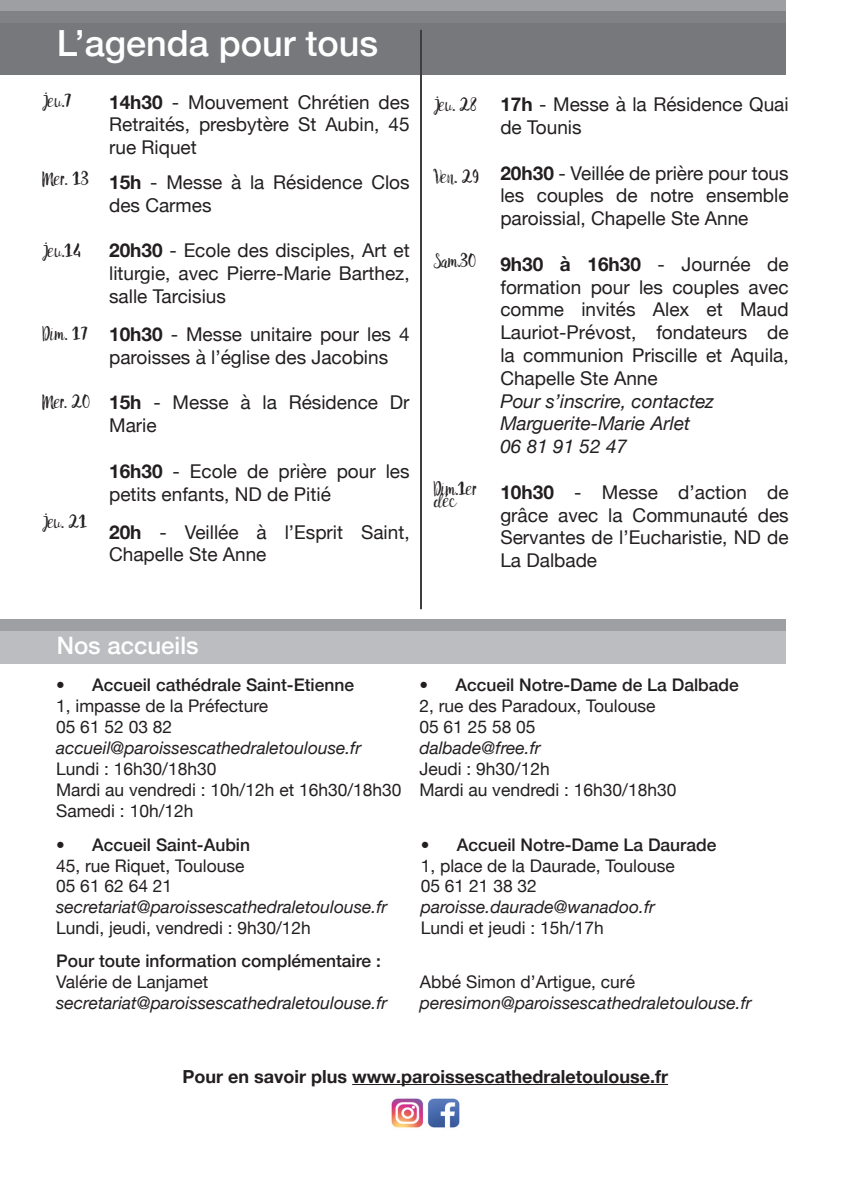
<style>
.page{position:relative;width:842px;height:1191px;background:#fff}
.page>*{position:absolute;margin:0;border:0;box-sizing:border-box;transform-origin:0 0}
.t1{font:500 36px "Helvetica Neue";color:#fff}
.t2{font:500 24px "Helvetica Neue";color:#fff}
.t3{font:19px/22.8px "Helvetica Neue";color:#231f20}
.t4{font:19px "Malina";letter-spacing:-.01em;color:#231f20}
.t5{font:italic 19px/22.8px "Helvetica Neue";color:#231f20}
.t6{font:700 18px "Helvetica Neue";color:#231f20}
.t7{font:17.4px "Helvetica Neue";color:#231f20}
.t8{font:italic 17.4px "Helvetica Neue";color:#231f20}
.t9{font:500 17.4px "Helvetica Neue";color:#231f20}
.s1{font-weight:700}
</style>
<div class="page">
<div style="left:0;top:23px;width:786px;height:52px;background:#76787b"></div>
<div style="left:0;top:630px;width:785px;height:33px;background:#bcbdc0"></div>
<hr style="left:352px;top:1084px;width:316px;height:1px;background:#231f20">
<hr style="left:420px;top:30px;width:2px;height:579px;background:#3e3e3f">
<div style="left:0;top:0;width:786px;height:11px;background:#9d9fa2"></div>
<div style="left:0;top:11px;width:786px;height:12px;background:#808285"></div>
<div style="left:0;top:619px;width:785px;height:11px;background:#9d9fa2"></div>
<img style="left:391px;top:1098px;width:69px;height:30px">
<p class="t1" style="left:57px;top:15px;width:323px">L’agenda pour tous</p>
<p class="t4" style="left:43px;top:90px;width:31px">Jeu.7</p>
<p class="t4" style="left:43px;top:168px;width:48px">Mer. 13</p>
<p class="t4" style="left:43px;top:240px;width:40px">Jeu.14</p>
<p class="t4" style="left:43px;top:322px;width:47px">Dim. 17</p>
<p class="t4" style="left:43px;top:390px;width:49px">Mer. 20</p>
<p class="t4" style="left:43px;top:510px;width:46px">Jeu. 21</p>
<p class="t3" style="left:109px;top:91px;width:302px;text-align:justify"><span class="s1">14h30</span> - Mouvement Chrétien des Retraités, presbytère St Aubin, 45 rue Riquet</p>
<p class="t3" style="left:109px;top:172px;width:302px"><span class="s1">15h</span> - Messe à la Résidence Clos des Carmes</p>
<p class="t3" style="left:109px;top:240px;width:302px;text-align:justify"><span class="s1">20h30</span> - Ecole des disciples, Art et liturgie, avec Pierre-Marie Barthez, salle Tarcisius</p>
<p class="t3" style="left:109px;top:324px;width:302px"><span class="s1">10h30</span> - Messe unitaire pour les 4 paroisses à l’église des Jacobins</p>
<p class="t3" style="left:109px;top:392px;width:302px"><span class="s1">15h</span> - Messe à la Résidence Dr<br>Marie</p>
<p class="t3" style="left:109px;top:461px;width:302px"><span class="s1">16h30</span> - Ecole de prière pour les petits enfants, ND de Pitié</p>
<p class="t3" style="left:109px;top:521px;width:302px"><span class="s1">20h</span> - Veillée à l’Esprit Saint,<br>Chapelle Ste Anne</p>
<p class="t4" style="left:434px;top:93px;width:45px">Jeu. 28</p>
<p class="t4" style="left:434px;top:165px;width:47px">Ven. 29</p>
<p class="t4" style="left:434px;top:249px;width:44px">Sam.30</p>
<p class="t4" style="left:434px;top:477px;width:44px">Dim.1er</p>
<p class="t4" style="left:434px;top:489px;width:25px">déc</p>
<p class="t3" style="left:500px;top:94px;width:290px"><span class="s1">17h</span> - Messe à la Résidence Quai de Tounis</p>
<p class="t3" style="left:500px;top:162px;width:290px;text-align:justify"><span class="s1">20h30</span> - Veillée de prière pour tous les couples de notre ensemble paroissial, Chapelle Ste Anne</p>
<p class="t3" style="left:500px;top:254px;width:290px;text-align:justify"><span class="s1">9h30 à 16h30</span> - Journée de formation pour les couples avec comme invités Alex et Maud Lauriot-Prévost, fondateurs de la communion Priscille et Aquila, Chapelle Ste Anne</p>
<p class="t5" style="left:500px;top:390px;width:215px">Pour s’inscrire, contactez<br>Marguerite-Marie Arlet</p>
<p class="t5" style="left:500px;top:436px;width:128px">06 81 91 52 47</p>
<p class="t3" style="left:500px;top:482px;width:290px;text-align:justify"><span class="s1">10h30</span> - Messe d’action de grâce avec la Communauté des Servantes de l’Eucharistie, ND de La Dalbade</p>
<p class="t2" style="left:57px;top:626px;width:143px">Nos accueils</p>
<p class="t9" style="left:56px;top:671px;width:299px">• Accueil cathédrale Saint-Etienne</p>
<p class="t7" style="left:56px;top:693px;width:214px">1, impasse de la Préfecture</p>
<p class="t7" style="left:56px;top:714px;width:118px">05 61 52 03 82</p>
<p class="t8" style="left:56px;top:735px;width:307px">accueil@paroissescathedraletoulouse.fr</p>
<p class="t7" style="left:56px;top:756px;width:162px">Lundi : 16h30/18h30</p>
<p class="t7" style="left:56px;top:777px;width:347px">Mardi au vendredi : 10h/12h et 16h30/18h30</p>
<p class="t7" style="left:56px;top:797px;width:139px">Samedi : 10h/12h</p>
<p class="t9" style="left:56px;top:830px;width:196px">• Accueil Saint-Aubin</p>
<p class="t7" style="left:56px;top:852px;width:190px">45, rue Riquet, Toulouse</p>
<p class="t7" style="left:56px;top:873px;width:118px">05 61 62 64 21</p>
<p class="t8" style="left:56px;top:894px;width:333px">secretariat@paroissescathedraletoulouse.fr</p>
<p class="t7" style="left:56px;top:915px;width:256px">Lundi, jeudi, vendredi : 9h30/12h</p>
<p class="t9" style="left:56px;top:947px;width:326px">Pour toute information complémentaire :</p>
<p class="t7" style="left:56px;top:969px;width:154px">Valérie de Lanjamet</p>
<p class="t8" style="left:56px;top:990px;width:333px">secretariat@paroissescathedraletoulouse.fr</p>
<p class="t9" style="left:419px;top:671px;width:321px">• Accueil Notre-Dame de La Dalbade</p>
<p class="t7" style="left:419px;top:693px;width:238px">2, rue des Paradoux, Toulouse</p>
<p class="t7" style="left:419px;top:714px;width:118px">05 61 25 58 05</p>
<p class="t8" style="left:419px;top:735px;width:123px">dalbade@free.fr</p>
<p class="t7" style="left:419px;top:756px;width:132px">Jeudi : 9h30/12h</p>
<p class="t7" style="left:419px;top:777px;width:259px">Mardi au vendredi : 16h30/18h30</p>
<p class="t9" style="left:421px;top:830px;width:297px">• Accueil Notre-Dame La Daurade</p>
<p class="t7" style="left:421px;top:852px;width:256px">1, place de la Daurade, Toulouse</p>
<p class="t7" style="left:421px;top:873px;width:118px">05 61 21 38 32</p>
<p class="t8" style="left:421px;top:894px;width:236px">paroisse.daurade@wanadoo.fr</p>
<p class="t7" style="left:421px;top:915px;width:185px">Lundi et jeudi : 15h/17h</p>
<p class="t7" style="left:420px;top:969px;width:217px">Abbé Simon d’Artigue, curé</p>
<p class="t8" style="left:420px;top:990px;width:333px">peresimon@paroissescathedraletoulouse.fr</p>
<p class="t6" style="left:182px;top:1062px;width:487px">Pour en savoir plus www.paroissescathedraletoulouse.fr</p>
</div>
